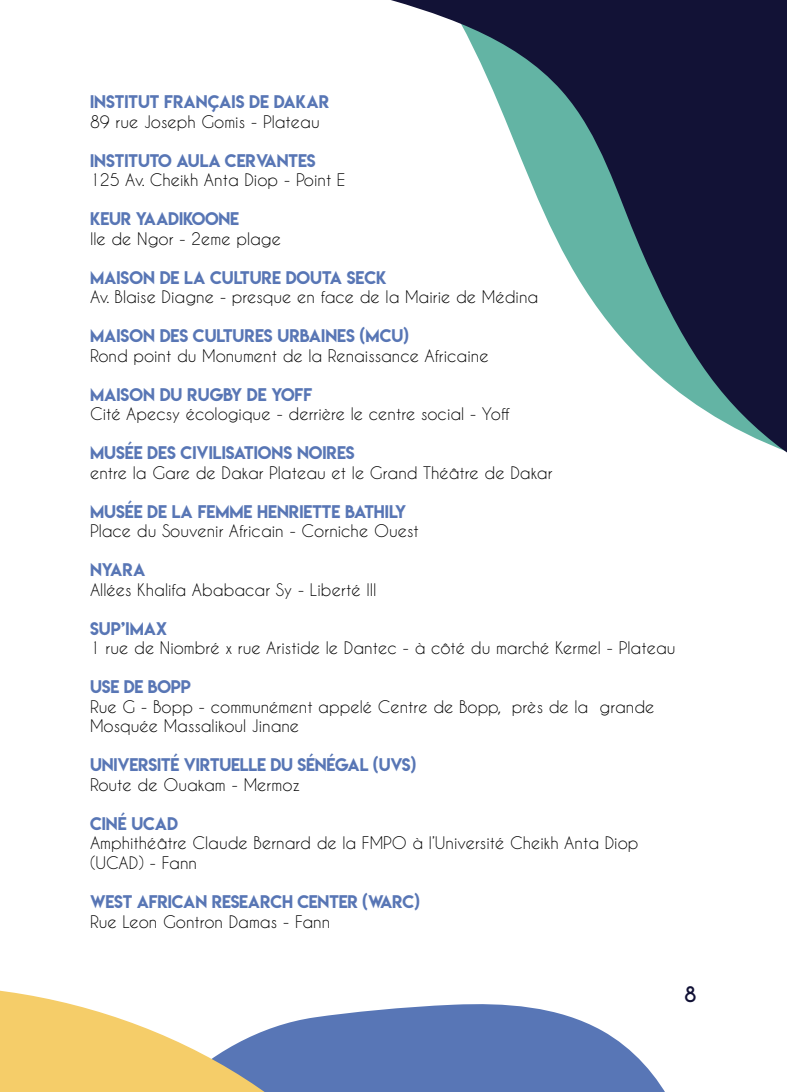
<style>
.page{position:relative;width:787px;height:1092px;background:#fff}
.page>*{position:absolute;margin:0;border:0;box-sizing:border-box;transform-origin:0 0}
.t1{font:700 20px "Caviar Dreams";color:#111135}
.t2{font:16.25px/19.5px "Caviar Dreams";color:#000}
.t3{font:16.25px "Lemon Milk";color:#5876b5}
</style>
<div class="page">
<svg style="left:499px;top:1004px;width:166px;height:87px;fill:#5876b6"></svg>
<svg style="left:0;top:990px;width:499px;height:101px"></svg>
<svg style="left:391px;top:0;width:396px;height:453px"></svg>
<p class="t3" style="left:90px;top:90px;width:241px">INSTITUT FRANÇAIS DE DAKAR</p>
<p class="t2" style="left:90px;top:111px;width:231px">89 rue Joseph Gomis - Plateau</p>
<p class="t3" style="left:90px;top:148px;width:227px">INSTITUTO AULA CERVANTES</p>
<p class="t2" style="left:90px;top:170px;width:257px">125 Av. Cheikh Anta Diop - Point E</p>
<p class="t3" style="left:90px;top:207px;width:150px">KEUR YAADIKOONE</p>
<p class="t2" style="left:90px;top:228px;width:192px">Ile de Ngor - 2eme plage</p>
<p class="t3" style="left:90px;top:265px;width:298px">MAISON DE LA CULTURE DOUTA SECK</p>
<p class="t2" style="left:90px;top:287px;width:450px">Av. Blaise Diagne - presque en face de la Mairie de Médina</p>
<p class="t3" style="left:90px;top:324px;width:321px">MAISON DES CULTURES URBAINES (MCU)</p>
<p class="t2" style="left:90px;top:345px;width:400px">Rond point du Monument de la Renaissance Africaine</p>
<p class="t3" style="left:90px;top:382px;width:224px">MAISON DU RUGBY DE YOFF</p>
<p class="t2" style="left:90px;top:404px;width:421px">Cité Apecsy écologique - derrière le centre social - Yoff</p>
<p class="t3" style="left:90px;top:441px;width:266px">MUSÉE DES CIVILISATIONS NOIRES</p>
<p class="t2" style="left:90px;top:462px;width:464px">entre la Gare de Dakar Plateau et le Grand Théâtre de Dakar</p>
<p class="t3" style="left:90px;top:499px;width:318px">MUSÉE DE LA FEMME HENRIETTE BATHILY</p>
<p class="t2" style="left:90px;top:521px;width:330px">Place du Souvenir Africain - Corniche Ouest</p>
<p class="t3" style="left:90px;top:558px;width:57px">NYARA</p>
<p class="t2" style="left:90px;top:579px;width:288px">Allées Khalifa Ababacar Sy - Liberté III</p>
<p class="t3" style="left:90px;top:616px;width:79px">SUP’IMAX</p>
<p class="t2" style="left:90px;top:638px;width:587px">1 rue de Niombré x rue Aristide le Dantec - à côté du marché Kermel - Plateau</p>
<p class="t3" style="left:90px;top:675px;width:102px">USE DE BOPP</p>
<p class="t2" style="left:90px;top:696px;width:566px">Rue G - Bopp - communément appelé Centre de Bopp, près de la grande<br>Mosquée Massalikoul Jinane</p>
<p class="t3" style="left:90px;top:753px;width:328px">UNIVERSITÉ VIRTUELLE DU SÉNÉGAL (UVS)</p>
<p class="t2" style="left:90px;top:774px;width:212px">Route de Ouakam - Mermoz</p>
<p class="t3" style="left:90px;top:811px;width:89px">CINÉ UCAD</p>
<p class="t2" style="left:90px;top:833px;width:550px">Amphithéâtre Claude Bernard de la FMPO à l’Université Cheikh Anta Diop (UCAD) - Fann</p>
<p class="t3" style="left:90px;top:889px;width:331px">WEST AFRICAN RESEARCH CENTER (WARC)</p>
<p class="t2" style="left:90px;top:911px;width:242px">Rue Leon Gontron Damas - Fann</p>
<p class="t1" style="left:684px;top:982px;width:14px">8</p>
</div>
